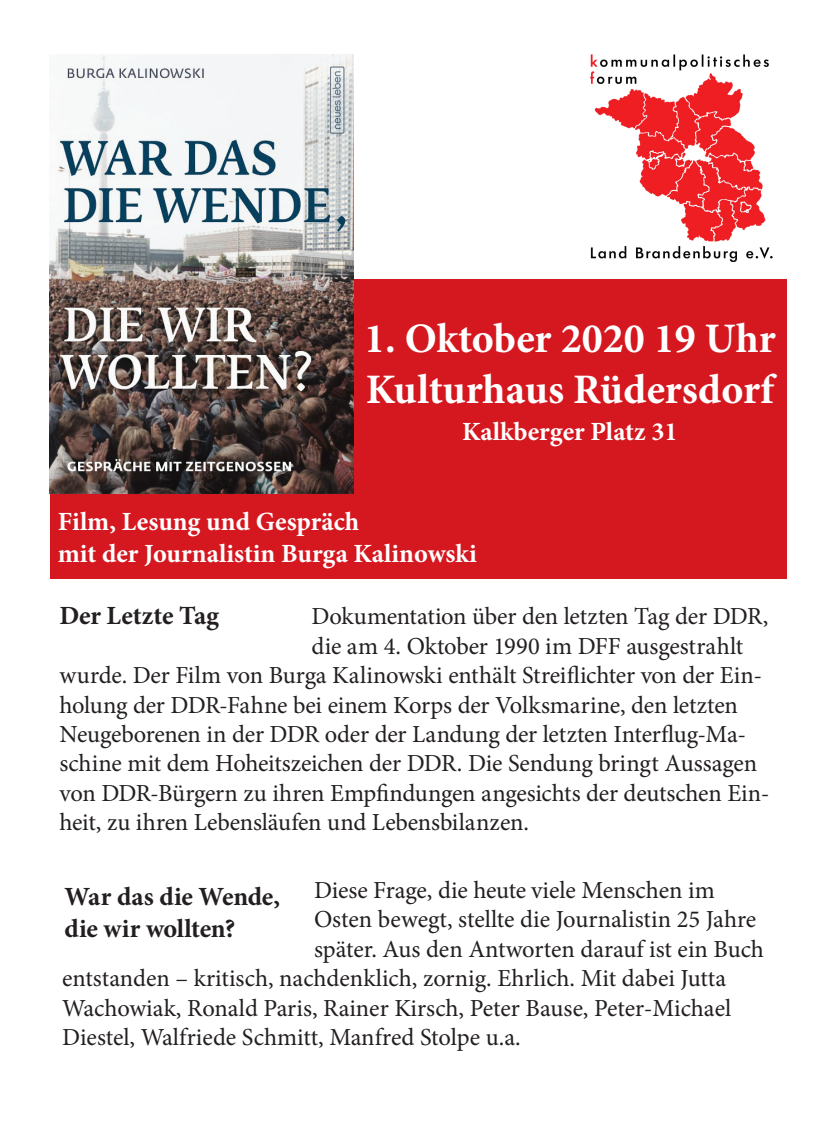
<style>
.page{position:relative;width:836px;height:1141px;background:#fff}
.page>*{position:absolute;margin:0;border:0;box-sizing:border-box;transform-origin:0 0}
.t1{font:700 42px/50.4px "Minion Pro";color:#fff}
.t2{font:700 26.25px/31.5px "Minion Pro";color:#fff}
.t3{font:700 26.25px/31.5px "Minion Pro";letter-spacing:-.01em;color:#231f20}
.t4{font:24.5px "Minion Pro";letter-spacing:-.005em;color:#231f20}
</style>
<div class="page">
<div style="left:50px;top:279px;width:736px;height:300px;background:#d5171f"></div>
<img style="left:591px;top:55px;width:181px;height:207px">
<img style="left:50px;top:55px;width:303px;height:439px">
<h1 class="t1" style="left:364px;top:313px;width:413px">1. Oktober 2020 19 Uhr<br>Kulturhaus Rüdersdorf</h1>
<p class="t2" style="left:462px;top:415px;width:217px">Kalkberger Platz 31</p>
<p class="t2" style="left:58px;top:506px;width:421px">Film, Lesung und Gespräch<br>mit der Journalistin Burga Kalinowski</p>
<p class="t3" style="left:60px;top:600px;width:161px">Der Letzte Tag</p>
<p class="t4" style="left:312px;top:600px;width:458px">Dokumentation über den letzten Tag der DDR,</p>
<p class="t4" style="left:312px;top:629px;width:433px">die am 4. Oktober 1990 im DFF ausgestrahlt</p>
<p class="t4" style="left:60px;top:659px;width:704px">wurde. Der Film von Burga Kalinowski enthält Streiflichter von der Ein-</p>
<p class="t4" style="left:60px;top:688px;width:680px">holung der DDR-Fahne bei einem Korps der Volksmarine, den letzten</p>
<p class="t4" style="left:60px;top:718px;width:688px">Neugeborenen in der DDR oder der Landung der letzten Interflug-Ma-</p>
<p class="t4" style="left:60px;top:747px;width:699px">schine mit dem Hoheitszeichen der DDR. Die Sendung bringt Aussagen</p>
<p class="t4" style="left:60px;top:776px;width:711px">von DDR-Bürgern zu ihren Empfindungen angesichts der deutschen Ein-</p>
<p class="t4" style="left:60px;top:806px;width:471px">heit, zu ihren Lebensläufen und Lebensbilanzen.</p>
<p class="t4" style="left:314px;top:874px;width:402px">Diese Frage, die heute viele Menschen im</p>
<p class="t4" style="left:314px;top:903px;width:444px">Osten bewegt, stellte die Journalistin 25 Jahre</p>
<p class="t4" style="left:314px;top:933px;width:451px">später. Aus den Antworten darauf ist ein Buch</p>
<p class="t4" style="left:62px;top:962px;width:666px">entstanden – kritisch, nachdenklich, zornig. Ehrlich. Mit dabei Jutta</p>
<p class="t4" style="left:62px;top:991px;width:671px">Wachowiak, Ronald Paris, Rainer Kirsch, Peter Bause, Peter-Michael</p>
<p class="t4" style="left:62px;top:1021px;width:460px">Diestel, Walfriede Schmitt, Manfred Stolpe u.a.</p>
<p class="t3" style="left:64px;top:881px;width:217px">War das die Wende, die wir wollten?</p>
</div>
